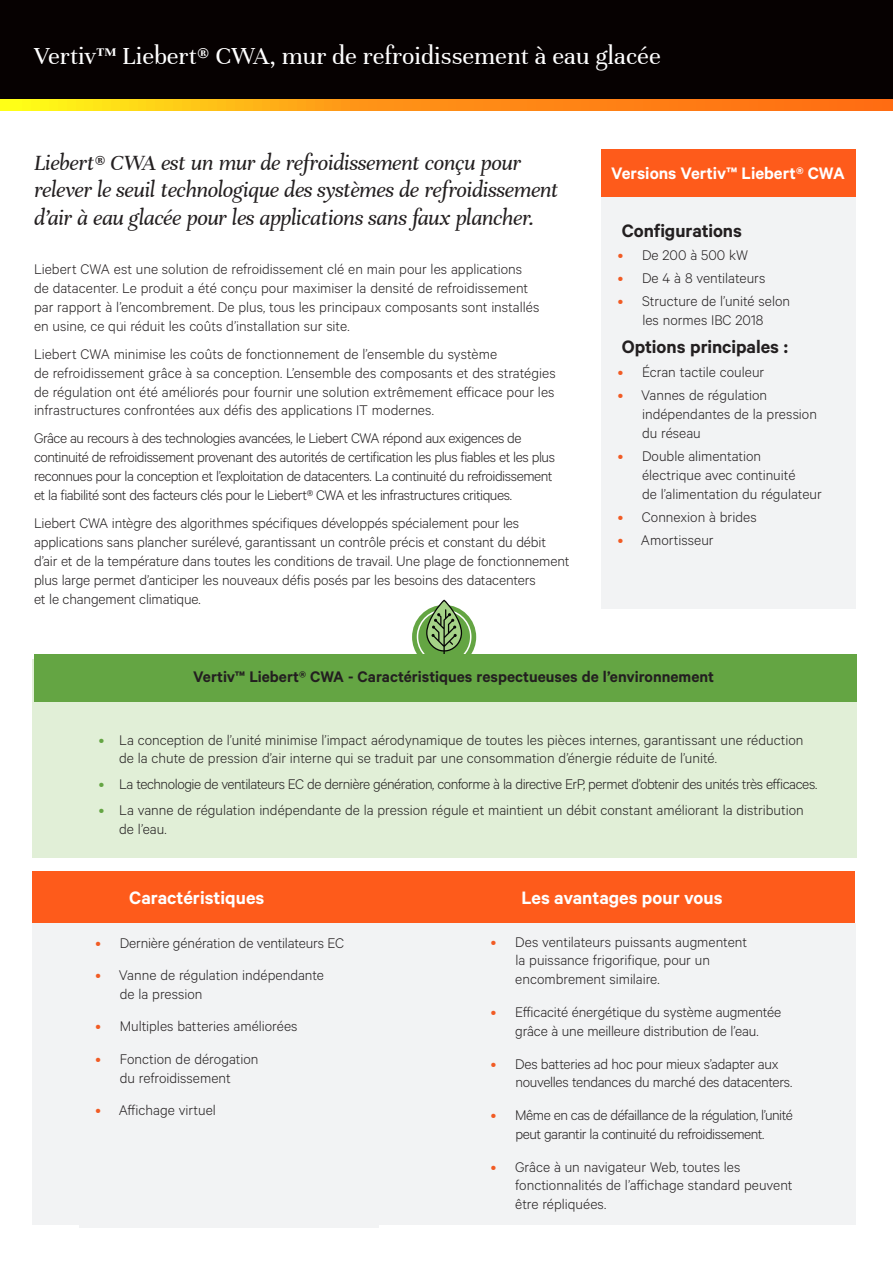
<style>
.page{position:relative;width:893px;height:1263px;background:#fff}
.page>*{position:absolute;margin:0;border:0;box-sizing:border-box;transform-origin:0 0}
.Vertiv_Header_Small{font:26.25px "Unna";color:#fff}
.Vertiv_Lead-in{font:italic 23.25px/27.9px "Unna";letter-spacing:-.015em;color:#231f20}
.Orange_Box_Heading{font:600 20.25px "Calibre";color:#fff}
.Gray_Column_Heading{font:600 20.25px "Calibre";letter-spacing:-.005em;color:#231f20}
.Orange_Box_Heading-2{font:600 18.75px "Calibre";color:#fff}
.Vertiv_Heading{font:600 17.25px "Calibre";color:#231f20}
.Vertiv_Body_Text{font:300 15.75px/18.9px "Calibre";letter-spacing:-.005em;color:#231f20}
.Vertiv_Body_Text-2{font:300 15.75px/18.9px "Calibre";letter-spacing:-.03em;color:#231f20}
.s1{font-weight:400;color:#f15b24}
.s2{font-weight:400;color:#64a543}
</style>
<div class="page">
<div style="left:32px;top:923px;width:824px;height:302px;background:#f2f3f4"></div>
<div style="left:32px;top:659px;width:824px;height:198px;background:#e1efd7"></div>
<div style="left:0;top:0;width:893px;height:111px;background:#060101"></div>
<svg style="left:0;top:100px;width:893px;height:11px;background:#ff9e15"></svg>
<div style="left:601px;top:196px;width:254px;height:413px;background:#f2f3f4"></div>
<div style="left:601px;top:149px;width:254px;height:47px;background:#fe5b1b"></div>
<svg style="left:412px;top:600px;width:64px;height:54px"></svg>
<div style="left:34px;top:654px;width:822px;height:48px;background:#64a543"></div>
<div style="left:79px;top:910px;width:299px;height:318px;background:#f2f3f4"></div>
<div style="left:32px;top:872px;width:823px;height:51px;background:#fe5b1b"></div>
<p class="Vertiv_Header_Small" style="left:34px;top:41px;width:628px">Vertiv™ Liebert® CWA, mur de refroidissement à eau glacée</p>
<p class="Vertiv_Lead-in" style="left:34px;top:149px;width:526px">Liebert® CWA est un mur de refroidissement conçu pour relever le seuil technologique des systèmes de refroidissement d’air à eau glacée pour les applications sans faux plancher.</p>
<p class="Vertiv_Body_Text" style="left:34px;top:259px;width:507px">Liebert CWA est une solution de refroidissement clé en main pour les applications de datacenter. Le produit a été conçu pour maximiser la densité de refroidissement par rapport à l’encombrement. De plus, tous les principaux composants sont installés en usine, ce qui réduit les coûts d’installation sur site.</p>
<p class="Vertiv_Body_Text" style="left:34px;top:344px;width:523px">Liebert CWA minimise les coûts de fonctionnement de l’ensemble du système<br>de refroidissement grâce à sa conception. L’ensemble des composants et des stratégies de régulation ont été améliorés pour fournir une solution extrêmement efficace pour les infrastructures confrontées aux défis des applications IT modernes.</p>
<p class="Vertiv_Body_Text-2" style="left:34px;top:428px;width:522px">Grâce au recours à des technologies avancées, le Liebert CWA répond aux exigences de continuité de refroidissement provenant des autorités de certification les plus fiables et les plus reconnues pour la conception et l’exploitation de datacenters. La continuité du refroidissement et la fiabilité sont des facteurs clés pour le Liebert® CWA et les infrastructures critiques.</p>
<p class="Vertiv_Body_Text" style="left:34px;top:513px;width:537px">Liebert CWA intègre des algorithmes spécifiques développés spécialement pour les applications sans plancher surélevé, garantissant un contrôle précis et constant du débit d’air et de la température dans toutes les conditions de travail. Une plage de fonctionnement plus large permet d’anticiper les nouveaux défis posés par les besoins des datacenters<br>et le changement climatique.</p>
<p class="Orange_Box_Heading-2" style="left:611px;top:162px;width:235px">Versions Vertiv™ Liebert® CWA</p>
<p class="Gray_Column_Heading" style="left:622px;top:218px;width:122px">Configurations</p>
<p class="Vertiv_Body_Text" style="left:618px;top:245px;width:132px"><span class="s1">•</span> De 200 à 500 kW</p>
<p class="Vertiv_Body_Text" style="left:618px;top:268px;width:149px"><span class="s1">•</span> De 4 à 8 ventilateurs</p>
<p class="Vertiv_Body_Text" style="left:618px;top:291px;width:174px;text-align:center"><span class="s1">•</span> Structure de l’unité selon les normes IBC 2018</p>
<p class="Gray_Column_Heading" style="left:622px;top:335px;width:168px">Options principales :</p>
<p class="Vertiv_Body_Text" style="left:618px;top:362px;width:148px"><span class="s1">•</span> Écran tactile couleur</p>
<p class="Vertiv_Body_Text" style="left:642px;top:385px;width:176px;text-indent:-24px"><span class="s1">•</span> Vannes de régulation indépendantes de la pression du réseau</p>
<p class="Vertiv_Body_Text" style="left:642px;top:446px;width:181px;text-indent:-24px"><span class="s1">•</span> Double alimentation électrique avec continuité<br>de l’alimentation du régulateur</p>
<p class="Vertiv_Body_Text" style="left:618px;top:507px;width:140px"><span class="s1">•</span> Connexion à brides</p>
<p class="Vertiv_Body_Text" style="left:618px;top:530px;width:97px"><span class="s1">•</span> Amortisseur</p>
<p class="Vertiv_Heading" style="left:193px;top:667px;width:522px">Vertiv™ Liebert® CWA - Caractéristiques respectueuses de l’environnement</p>
<p class="Vertiv_Body_Text" style="left:119px;top:729px;width:686px;text-indent:-20px"><span class="s2">•</span> La conception de l’unité minimise l’impact aérodynamique de toutes les pièces internes, garantissant une réduction de la chute de pression d’air interne qui se traduit par une consommation d’énergie réduite de l’unité.</p>
<p class="Vertiv_Body_Text-2" style="left:99px;top:774px;width:720px"><span class="s2">•</span> La technologie de ventilateurs EC de dernière génération, conforme à la directive ErP, permet d’obtenir des unités très efficaces.</p>
<p class="Vertiv_Body_Text" style="left:119px;top:800px;width:686px;text-indent:-20px"><span class="s2">•</span> La vanne de régulation indépendante de la pression régule et maintient un débit constant améliorant la distribution de l’eau.</p>
<p class="Orange_Box_Heading" style="left:129px;top:885px;width:137px">Caractéristiques</p>
<p class="Vertiv_Body_Text" style="left:96px;top:933px;width:250px"><span class="s1">•</span> Dernière génération de ventilateurs EC</p>
<p class="Vertiv_Body_Text" style="left:120px;top:965px;width:206px;text-indent:-24px"><span class="s1">•</span> Vanne de régulation indépendante de la pression</p>
<p class="Vertiv_Body_Text" style="left:96px;top:1016px;width:203px"><span class="s1">•</span> Multiples batteries améliorées</p>
<p class="Vertiv_Body_Text" style="left:96px;top:1049px;width:164px;text-align:center"><span class="s1">•</span> Fonction de dérogation du refroidissement</p>
<p class="Vertiv_Body_Text" style="left:96px;top:1100px;width:122px"><span class="s1">•</span> Affichage virtuel</p>
<p class="Orange_Box_Heading" style="left:521px;top:885px;width:203px">Les avantages pour vous</p>
<p class="Vertiv_Body_Text" style="left:515px;top:931px;width:233px;text-indent:-25px"><span class="s1">•</span> Des ventilateurs puissants augmentent la puissance frigorifique, pour un encombrement similaire.</p>
<p class="Vertiv_Body_Text" style="left:491px;top:1002px;width:292px;text-align:center"><span class="s1">•</span> Efficacité énergétique du système augmentée grâce à une meilleure distribution de l’eau.</p>
<p class="Vertiv_Body_Text" style="left:515px;top:1053px;width:278px;text-indent:-25px"><span class="s1">•</span> Des batteries ad hoc pour mieux s’adapter aux nouvelles tendances du marché des datacenters.</p>
<p class="Vertiv_Body_Text-2" style="left:491px;top:1105px;width:304px;text-align:center"><span class="s1">•</span> Même en cas de défaillance de la régulation, l’unité peut garantir la continuité du refroidissement.</p>
<p class="Vertiv_Body_Text" style="left:515px;top:1156px;width:279px;text-indent:-25px"><span class="s1">•</span> Grâce à un navigateur Web, toutes les fonctionnalités de l’affichage standard peuvent être répliquées.</p>
</div>
